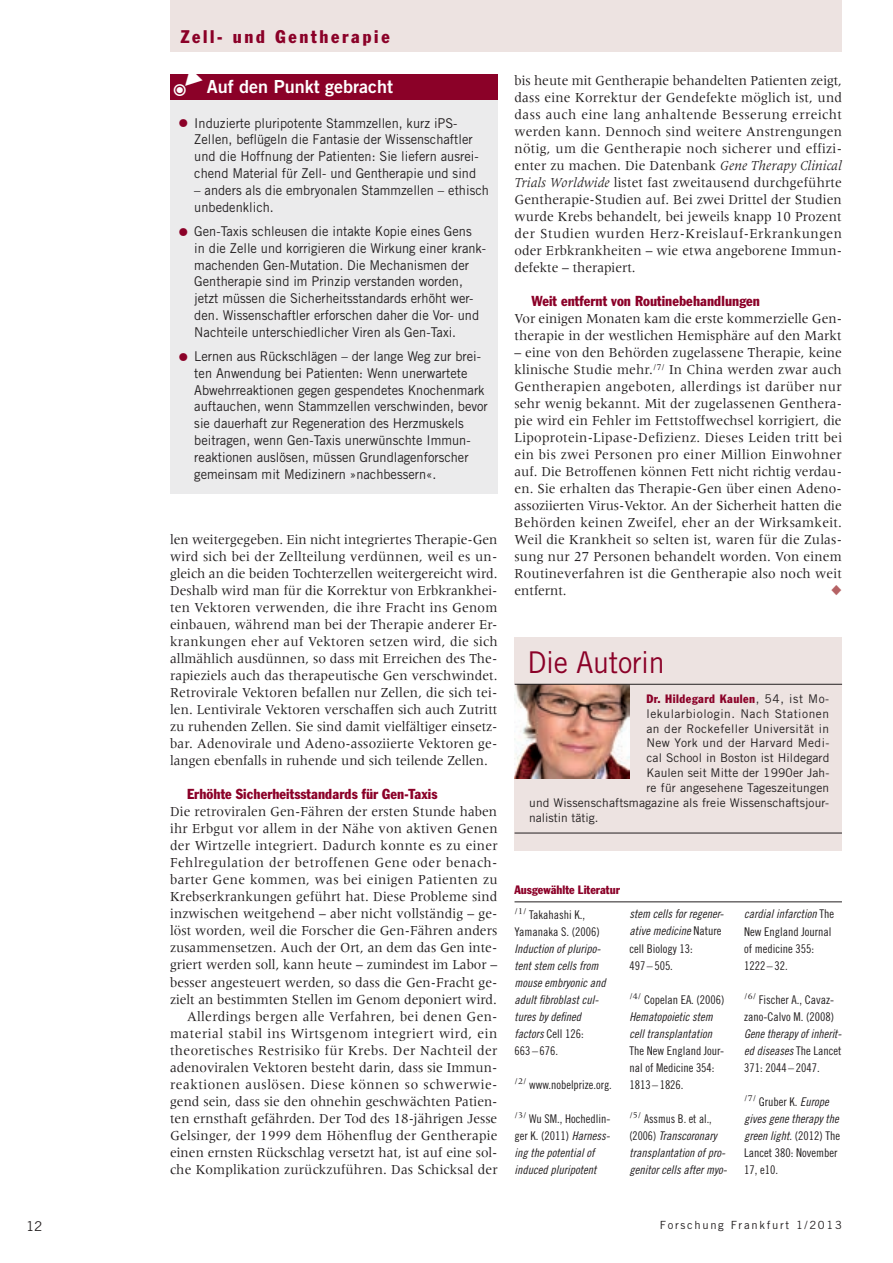
<style>
.page{position:relative;width:893px;height:1263px;background:#fff}
.page>*{position:absolute;margin:0;border:0;box-sizing:border-box;transform-origin:0 0}
.t1{font:30px "Trade Gothic";letter-spacing:-.01em;color:#8b0128;scale:.95 1}
.t2{font:condensed 18px "Franklin Gothic";letter-spacing:.15em;color:#8b0128}
.t3{font:18px "Trade Gothic Bold Two";color:#fff}
.t4{font:18px "Fago Pro";color:#fff}
.t5{font:14.25px/17px "Meridien";letter-spacing:.005em;color:#231f20;text-align:justify;scale:.95 1}
.t6{font:condensed 14.25px "Franklin Gothic";letter-spacing:.005em;color:#8b0128}
.t7{font:13.5px/16.8px "Trade Gothic";color:#231f20;scale:.95 1}
.t8{font:13.5px "Trade Gothic";color:#231f20}
.t9{font:12px/17px "Trade Gothic Cond Eighteen Obl";color:#231f20}
.t10{font:12px/17px "Trade Gothic Cond Eighteen";color:#231f20}
.t11{font:12px "Trade Gothic";letter-spacing:.01em;color:#231f20}
.t12{font:12px "Trade Gothic";letter-spacing:.03em;color:#231f20}
.t13{font:12px "Trade Gothic";letter-spacing:.045em;color:#231f20}
.t14{font:condensed 12px "Franklin Gothic";letter-spacing:.04em;color:#8b0128}
.t15{font:condensed 12px "Franklin Gothic";color:#8b0128}
.t16{font:12px "Trade Gothic Cond Eighteen";color:#231f20;scale:.96 1}
.t17{font:11.25px "Trade Gothic";letter-spacing:.15em;color:#231f20}
.s1{font-family:"Fago Pro";font-weight:500;font-size:12px;color:#8b0128}
.s2{font-style:italic}
.s3{font-family:"Trade Gothic";font-stretch:normal;color:#231f20}
.s4{font-family:"Trade Gothic Cond Eighteen Obl"}
.s5{font-family:"Trade Gothic Cond Eighteen"}
</style>
<div class="page">
<div style="left:170px;top:0;width:672px;height:51px;background:#ede3e1"></div>
<div style="left:515px;top:637px;width:327px;height:213px;background:#ede3e1"></div>
<img style="left:515px;top:685px;width:114px;height:93px">
<hr style="left:515px;top:684px;width:327px;height:1px;background:#231f20">
<hr style="left:514px;top:833px;width:328px;height:1px;background:#231f20">
<hr style="left:514px;top:901px;width:328px;height:1px;background:#231f20">
<div style="left:170px;top:86px;width:327px;height:407px;background:#ebebec"></div>
<div style="left:170px;top:74px;width:327px;height:26px;background:#8b0128"></div>
<p class="t2" style="left:181px;top:26px;width:210px">Zell- und Gentherapie</p>
<p class="t4" style="left:173px;top:79px;width:16px">◉</p>
<p class="t3" style="left:207px;top:76px;width:188px">Auf den Punkt gebracht</p>
<p class="t7" style="left:194px;top:114px;width:301px;text-indent:-16px"><span class="s1">●</span> Induzierte pluripotente Stammzellen, kurz iPS-Zellen, beflügeln die Fantasie der Wissenschaftler und die Hoffnung der Patienten: Sie liefern ausrei&shy;chend Material für Zell- und Gentherapie und sind</p>
<p class="t7" style="left:194px;top:181px;width:312px">– anders als die embryonalen Stammzellen – ethisch unbedenklich.</p>
<p class="t7" style="left:194px;top:223px;width:309px;text-indent:-16px"><span class="s1">●</span> Gen-Taxis schleusen die intakte Kopie eines Gens<br>in die Zelle und korrigieren die Wirkung einer krank&shy;machenden Gen-Mutation. Die Mechanismen der Gentherapie sind im Prinzip verstanden worden, jetzt müssen die Sicherheitsstandards erhöht wer&shy;den. Wissenschaftler erforschen daher die Vor- und Nachteile unterschiedlicher Viren als Gen-Taxi.</p>
<p class="t7" style="left:194px;top:348px;width:310px;text-indent:-16px"><span class="s1">●</span> Lernen aus Rückschlägen – der lange Weg zur brei&shy;ten Anwendung bei Patienten: Wenn unerwartete Abwehrreaktionen gegen gespendetes Knochenmark auftauchen, wenn Stammzellen verschwinden, bevor sie dauerhaft zur Regeneration des Herzmuskels beitragen, wenn Gen-Taxis unerwünschte Immun&shy;reaktionen auslösen, müssen Grundlagenforscher gemeinsam mit Medizinern »nachbessern«.</p>
<p class="t5" style="left:170px;top:531px;width:346px">len weitergegeben. Ein nicht integriertes Therapie-Gen wird sich bei der Zellteilung verdünnen, weil es un&shy;gleich an die beiden Tochterzellen weitergereicht wird.<br>Deshalb wird man für die Korrektur von Erbkrankhei&shy;ten Vektoren verwenden, die ihre Fracht ins Genom einbauen, während man bei der Therapie anderer Er&shy;krankungen eher auf Vektoren setzen wird, die sich allmählich ausdünnen, so dass mit Erreichen des The&shy;rapieziels auch das therapeutische Gen verschwindet.<br>Retrovirale Vektoren befallen nur Zellen, die sich tei&shy;len. Lentivirale Vektoren verschaffen sich auch Zutritt zu ruhenden Zellen. Sie sind damit vielfältiger einsetz&shy;bar. Adenovirale und Adeno-assoziierte Vektoren ge&shy;langen ebenfalls in ruhende und sich teilende Zellen.</p>
<p class="t6" style="left:187px;top:786px;width:252px">Erhöhte Sicherheitsstandards für Gen-Taxis</p>
<p class="t5" style="left:170px;top:803px;width:346px;text-align:right">Die retroviralen Gen-Fähren der ersten Stunde haben ihr Erbgut vor allem in der Nähe von aktiven Genen der Wirtzelle integriert. Dadurch konnte es zu einer Fehlregulation der betroffenen Gene oder benach&shy;barter Gene kommen, was bei einigen Patienten zu Krebserkrankungen geführt hat. Diese Probleme sind inzwischen weitgehend – aber nicht vollständig – ge&shy;löst worden, weil die Forscher die Gen-Fähren anders zusammensetzen. Auch der Ort, an dem das Gen inte&shy;griert werden soll, kann heute – zumindest im Labor – besser angesteuert werden, so dass die Gen-Fracht ge&shy;zielt an bestimmten Stellen im Genom deponiert wird.<br>Allerdings bergen alle Verfahren, bei denen Gen&shy;material stabil ins Wirtsgenom integriert wird, ein theoretisches Restrisiko für Krebs. Der Nachteil der adenoviralen Vektoren besteht darin, dass sie Immun&shy;reaktionen auslösen. Diese können so schwerwie&shy;gend sein, dass sie den ohnehin geschwächten Patien&shy;ten ernsthaft gefährden. Der Tod des 18-jährigen Jesse Gelsinger, der 1999 dem Höhenflug der Gentherapie einen ernsten Rückschlag versetzt hat, ist auf eine sol&shy;che Komplikation zurückzuführen. Das Schicksal der</p>
<p class="t5" style="left:514px;top:72px;width:346px">bis heute mit Gentherapie behandelten Patienten zeigt, dass eine Korrektur der Gendefekte möglich ist, und dass auch eine lang anhaltende Besserung erreicht werden kann. Dennoch sind weitere Anstrengungen nötig, um die Gentherapie noch sicherer und effizi&shy;enter zu machen. Die Datenbank <span class="s2">Gene Therapy Clinical Trials Worldwide</span> listet fast zweitausend durchgeführte Gentherapie-Studien auf. Bei zwei Drittel der Studien wurde Krebs behandelt, bei jeweils knapp 10 Prozent der Studien wurden Herz-Kreislauf-Erkrankungen oder Erbkrankheiten – wie etwa angeborene Immun&shy;defekte – therapiert.</p>
<p class="t6" style="left:531px;top:292px;width:230px">Weit entfernt von Routinebehandlungen</p>
<p class="t5" style="left:514px;top:310px;width:346px">Vor einigen Monaten kam die erste kommerzielle Gen&shy;therapie in der westlichen Hemisphäre auf den Markt</p>
<p class="t5" style="left:514px;top:344px;width:346px">– eine von den Behörden zugelassene Therapie, keine klinische Studie mehr.<sup>/7/</sup> In China werden zwar auch Gentherapien angeboten, allerdings ist darüber nur sehr wenig bekannt. Mit der zugelassenen Genthera&shy;pie wird ein Fehler im Fettstoffwechsel korrigiert, die Lipoprotein-Lipase-Defizienz. Dieses Leiden tritt bei ein bis zwei Personen pro einer Million Einwohner auf. Die Betroffenen können Fett nicht richtig verdau&shy;en. Sie erhalten das Therapie-Gen über einen Adeno&shy;assoziierten Virus-Vektor. An der Sicherheit hatten die Behörden keinen Zweifel, eher an der Wirksamkeit.<br>Weil die Krankheit so selten ist, waren für die Zulas&shy;sung nur 27 Personen behandelt worden. Von einem Routineverfahren ist die Gentherapie also noch weit entfernt.</p>
<h1 class="t1" style="left:527px;top:644px;width:146px">Die Autorin</h1>
<p class="t14" style="left:646px;top:691px;width:184px">Dr. Hildegard Kaulen<span class="s3">, 54, ist Mo-</span></p>
<p class="t13" style="left:646px;top:706px;width:184px">lekularbiologin. Nach Stationen</p>
<p class="t12" style="left:646px;top:721px;width:184px">an der Rockefeller Universität in</p>
<p class="t12" style="left:646px;top:736px;width:184px">New York und der Harvard Medi-</p>
<p class="t11" style="left:646px;top:751px;width:184px">cal School in Boston ist Hildegard</p>
<p class="t11" style="left:646px;top:766px;width:184px">Kaulen seit Mitte der 1990er Jah-</p>
<p class="t11" style="left:646px;top:780px;width:184px">re für angesehene Tageszeitungen</p>
<p class="t11" style="left:529px;top:795px;width:301px">und Wissenschaftsmagazine als freie Wissenschaftsjour-</p>
<p class="t11" style="left:529px;top:810px;width:71px">nalistin tätig.</p>
<p class="t15" style="left:514px;top:882px;width:107px">Ausgewählte Literatur</p>
<p class="t10" style="left:514px;top:906px;width:87px"><sup>/1/</sup> Takahashi K.,<br>Yamanaka S. (2006)</p>
<p class="t9" style="left:514px;top:940px;width:93px">Induction of pluripo&shy;tent stem cells from mouse embryonic and adult fibroblast cul&shy;tures by defined</p>
<p class="t10" style="left:514px;top:1025px;width:71px"><span class="s4">factors</span> Cell 126:<br>663 – 676.</p>
<p class="t10" style="left:514px;top:1076px;width:99px"><sup>/2/</sup> www.nobelprize.org.</p>
<p class="t10" style="left:514px;top:1110px;width:97px"><sup>/3/</sup> Wu SM., Hochedlin&shy;ger K. (2011) <span class="s4">Harness-</span></p>
<p class="t9" style="left:514px;top:1144px;width:83px">ing the potential of induced pluripotent</p>
<p class="t9" style="left:629px;top:905px;width:96px">stem cells for regener&shy;ative medicine <span class="s5">Nature</span></p>
<p class="t10" style="left:629px;top:939px;width:65px">cell Biology 13:<br>497 – 505.</p>
<p class="t10" style="left:629px;top:991px;width:97px"><sup>/4/</sup> Copelan EA. (2006)</p>
<p class="t9" style="left:629px;top:1008px;width:85px">Hematopoietic stem cell transplantation</p>
<p class="t10" style="left:629px;top:1042px;width:96px">The New England Jour&shy;nal of Medicine 354:<br>1813 – 1826.</p>
<p class="t16" style="left:629px;top:1111px;width:87px"><sup>/5/</sup> Assmus B. et al.,</p>
<p class="t9" style="left:629px;top:1127px;width:99px"><span class="s5">(2006)</span> Transcoronary transplantation of pro&shy;genitor cells after myo-</p>
<p class="t9" style="left:744px;top:905px;width:91px">cardial infarction <span class="s5">The</span></p>
<p class="t10" style="left:744px;top:922px;width:89px">New England Journal of medicine 355:<br>1222 – 32.</p>
<p class="t10" style="left:744px;top:991px;width:91px"><sup>/6/</sup> Fischer A., Cavaz&shy;zano-Calvo M. (2008)</p>
<p class="t9" style="left:744px;top:1025px;width:99px">Gene therapy of inherit&shy;ed diseases <span class="s5">The Lancet</span></p>
<p class="t10" style="left:744px;top:1059px;width:77px">371: 2044 – 2047.</p>
<p class="t10" style="left:744px;top:1093px;width:86px"><sup>/7/</sup> Gruber K. <span class="s4">Europe</span></p>
<p class="t9" style="left:744px;top:1110px;width:97px">gives gene therapy the green light<span class="s5">. (2012) The</span></p>
<p class="t10" style="left:744px;top:1144px;width:95px">Lancet 380: November<br>17, e10.</p>
<p class="t8" style="left:26px;top:1217px;width:18px">12</p>
<p class="t17" style="left:660px;top:1218px;width:184px">Forschung Frankfurt 1/2013</p>
</div>
